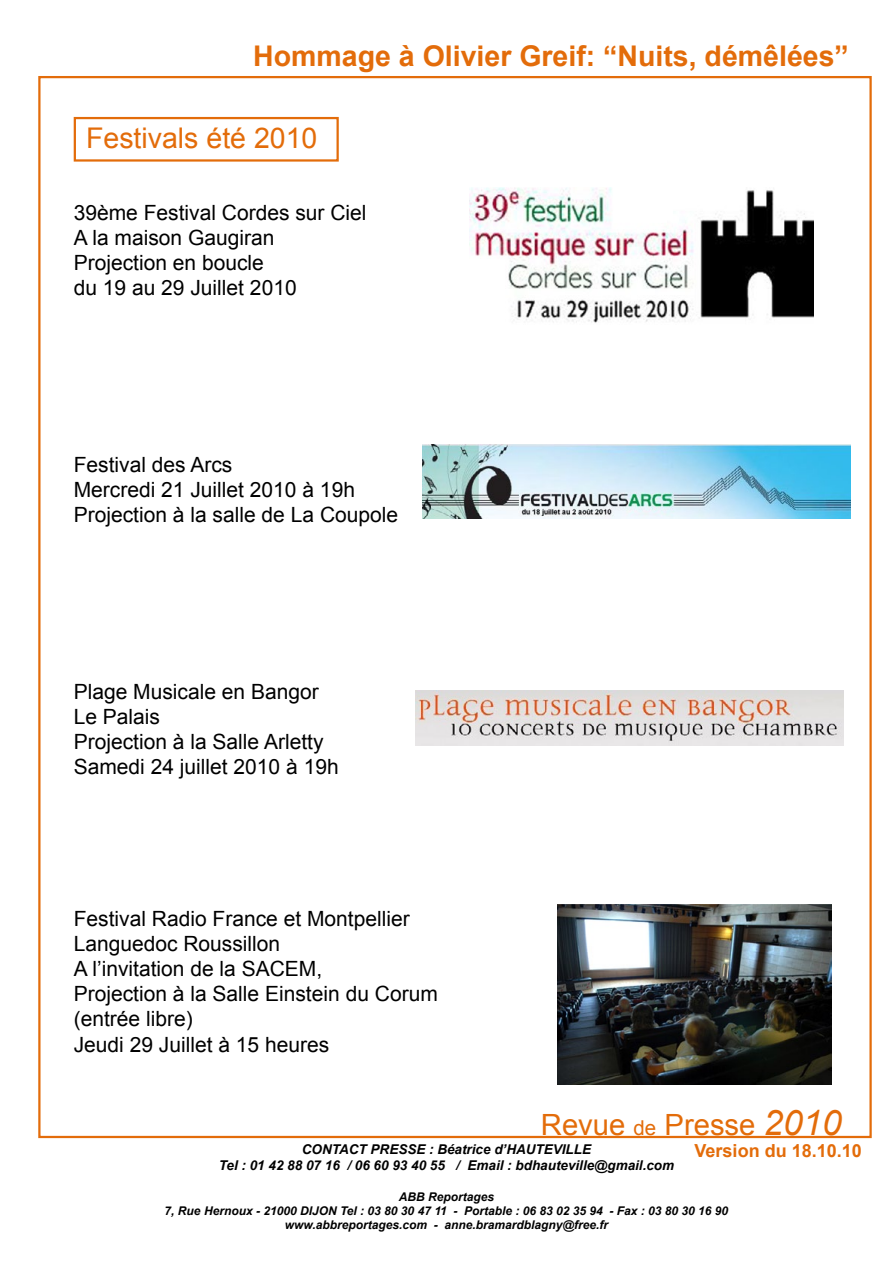
<style>
.page{position:relative;width:893px;height:1263px;background:#fff}
.page>*{position:absolute;margin:0;border:0;box-sizing:border-box;transform-origin:0 0}
.t1{font:29.25px "Arial";color:#e36c0a}
.t2{font:700 28.5px "Arial";color:#e36c0a}
.t3{font:28.5px "Arial";color:#e36c0a}
.t4{font:21px/25.2px "Arial";color:#000}
.t5{font:700 18px "Arial";color:#e36c0a}
.t6{font:italic 700 13.5px/16.2px "Arial";color:#000;text-align:center}
.t7{font:italic 700 12px/14.4px "Arial";color:#000;text-align:center}
.s1{font-size:20.4px}
.s2{font-style:italic;font-size:35.1px}
</style>
<div class="page">
<img style="left:422px;top:444px;width:428px;height:74px">
<img style="left:558px;top:904px;width:273px;height:180px">
<img style="left:469px;top:187px;width:345px;height:136px">
<img style="left:415px;top:691px;width:428px;height:54px">
<div style="left:74px;top:117px;width:265px;height:45px;border:2px solid #e36c0a"></div>
<h2 class="t2" style="left:253px;top:37px;width:597px">Hommage à Olivier Greif: “Nuits, démêlées”</h2>
<h2 class="t3" style="left:86px;top:120px;width:233px">Festivals été 2010</h2>
<p class="t4" style="left:74px;top:200px;width:294px">39ème Festival Cordes sur Ciel<br>A la maison Gaugiran<br>Projection en boucle<br>du 19 au 29 Juillet 2010</p>
<p class="t4" style="left:74px;top:452px;width:326px">Festival des Arcs<br>Mercredi 21 Juillet 2010 à 19h<br>Projection à la salle de La Coupole</p>
<p class="t4" style="left:74px;top:679px;width:266px">Plage Musicale en Bangor<br>Le Palais<br>Projection à la Salle Arletty<br>Samedi 24 juillet 2010 à 19h</p>
<p class="t4" style="left:74px;top:906px;width:366px">Festival Radio France et Montpellier<br>Languedoc Roussillon<br>A l’invitation de la SACEM,<br>Projection à la Salle Einstein du Corum (entrée libre)<br>Jeudi 29 Juillet à 15 heures</p>
<h1 class="t1" style="left:541px;top:1106px;width:302px">Revue <span class="s1">de</span> Presse <span class="s2">2010</span></h1>
<p class="t5" style="left:695px;top:1139px;width:169px">Version du 18.10.10</p>
<p class="t6" style="left:219px;top:1141px;width:457px">CONTACT PRESSE : Béatrice d’HAUTEVILLE<br>Tel : 01 42 88 07 16 / 06 60 93 40 55 / Email : bdhauteville@gmail.com</p>
<p class="t7" style="left:165px;top:1189px;width:565px">ABB Reportages<br>7, Rue Hernoux - 21000 DIJON Tel : 03 80 30 47 11 - Portable : 06 83 02 35 94 - Fax : 03 80 30 16 90 www.abbreportages.com - anne.bramardblagny@free.fr</p>
</div>
